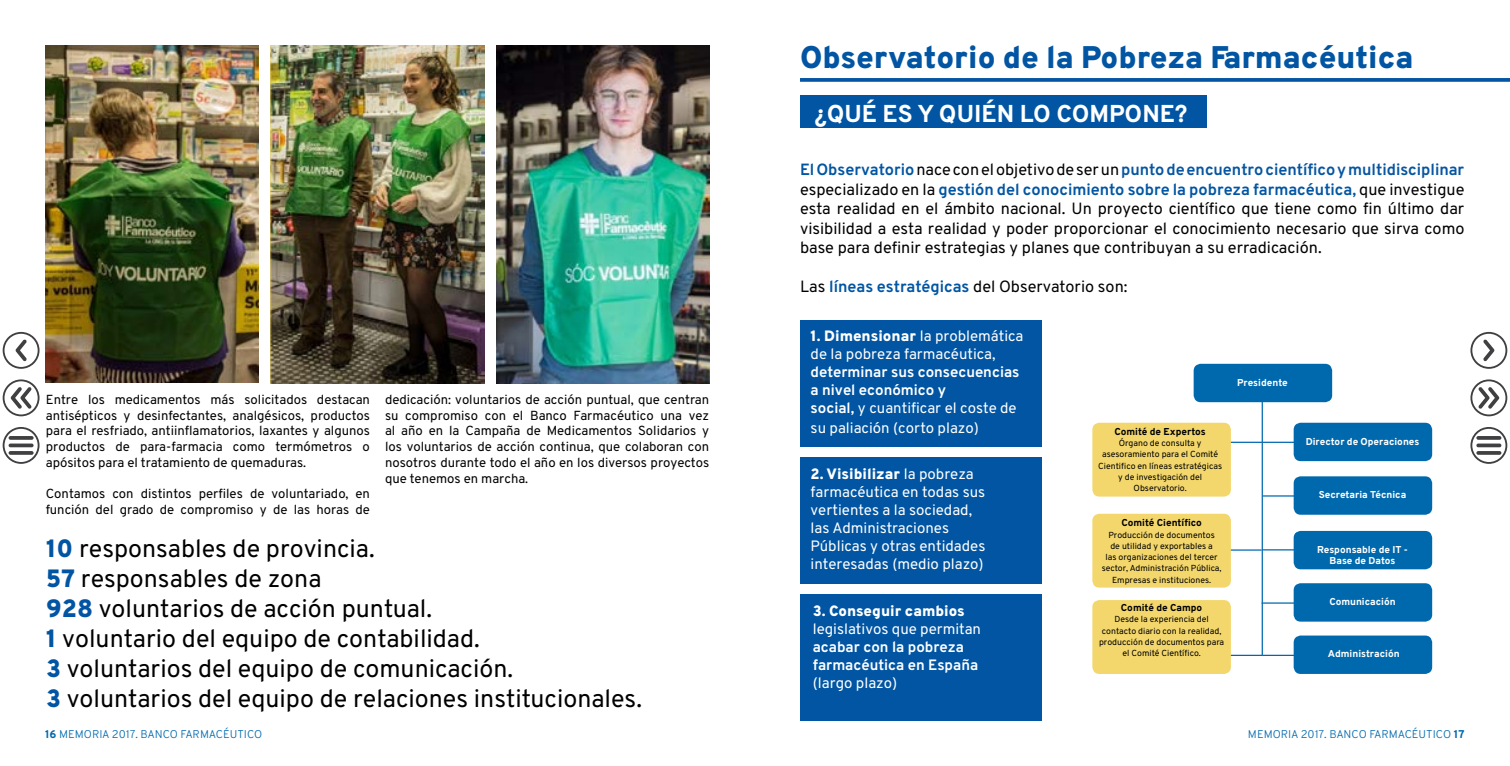
<style>
.page{position:relative;width:1510px;height:766px;background:#fff}
.page>*{position:absolute;margin:0;border:0;box-sizing:border-box;transform-origin:0 0}
.t1{font:800 31.25px "Overpass";color:#0155a3}
.t2{font:25px/30px "Overpass";color:#000}
.t3{font:800 24.38px "Overpass";color:#fff}
.t4{font:16.25px/19.5px "Overpass";color:#000;text-align:justify}
.t5{font:15px/18px "Overpass";color:#fff}
.t6{font:700 15px/18px "Overpass";color:#fff}
.t7{font:800 15px "Overpass";color:#fff}
.t8{font:13.12px/15.8px "Overpass";color:#000;text-align:justify}
.t9{font:300 11.25px "Overpass";color:#0069ae}
.t10{font:800 10px/11.2px "Overpass";color:#fff;text-align:center}
.t11{font:800 10px "Overpass";color:#000}
.t12{font:8.75px/11.2px "Overpass";color:#000;text-align:center}
.s1{font-weight:800;color:#0155a3}
.s2{font-weight:700;color:#0155a3}
.s3{font-weight:700;color:#0655a1}
.s4{font-weight:800}
.s5{font-weight:400}
</style>
<div class="page">
<div style="left:800px;top:320px;width:241px;height:127px;background:#0155a3"></div>
<div style="left:800px;top:457px;width:242px;height:127px;background:#0155a3"></div>
<div style="left:800px;top:593px;width:242px;height:127px;background:#0155a3"></div>
<img style="left:45px;top:45px;width:214px;height:338px">
<img style="left:271px;top:45px;width:213px;height:338px">
<img style="left:496px;top:45px;width:214px;height:338px">
<div style="left:800px;top:96px;width:406px;height:32px;background:#0155a3"></div>
<div style="left:1293px;top:422px;width:139px;height:39px;background:#0069ae;border-radius:7px"></div>
<div style="left:1193px;top:363px;width:139px;height:39px;background:#0069ae;border-radius:7px"></div>
<div style="left:1293px;top:476px;width:139px;height:38px;background:#0069ae;border-radius:7px"></div>
<div style="left:1293px;top:530px;width:139px;height:39px;background:#0069ae;border-radius:7px"></div>
<div style="left:1293px;top:583px;width:139px;height:38px;background:#0069ae;border-radius:7px"></div>
<div style="left:1293px;top:635px;width:139px;height:38px;background:#0069ae;border-radius:7px"></div>
<hr style="left:1261px;top:396px;width:1px;height:259px;background:#0069ae">
<hr style="left:1218px;top:441px;width:44px;height:2px;background:#0069ae">
<hr style="left:1262px;top:441px;width:40px;height:2px;background:#0069ae">
<hr style="left:1180px;top:549px;width:81px;height:1px;background:#0069ae">
<hr style="left:1262px;top:495px;width:88px;height:1px;background:#0069ae">
<hr style="left:1218px;top:654px;width:44px;height:1px;background:#0069ae">
<hr style="left:1262px;top:549px;width:40px;height:1px;background:#0069ae">
<hr style="left:1261px;top:602px;width:89px;height:1px;background:#0069ae">
<hr style="left:1262px;top:654px;width:89px;height:1px;background:#0069ae">
<div style="left:1092px;top:422px;width:138px;height:74px;background:#f3d76c;border-radius:7px"></div>
<div style="left:1092px;top:600px;width:138px;height:73px;background:#f3d76c;border-radius:7px"></div>
<div style="left:1092px;top:513px;width:138px;height:74px;background:#f3d76c;border-radius:7px"></div>
<svg style="left:800px;top:78px;width:709px;height:4px;background:#145fa7"></svg>
<svg style="left:1470px;top:332px;width:37px;height:37px"></svg>
<svg style="left:1470px;top:379px;width:37px;height:37px"></svg>
<svg style="left:3px;top:332px;width:37px;height:37px"></svg>
<svg style="left:3px;top:379px;width:37px;height:37px"></svg>
<svg style="left:1470px;top:427px;width:37px;height:36px"></svg>
<hr style="left:1476px;top:436px;width:25px;height:3px;background:#404042;border-radius:2px">
<svg style="left:1476px;top:443px;width:25px;height:4px"></svg>
<hr style="left:1476px;top:451px;width:25px;height:3px;background:#404042;border-radius:2px">
<svg style="left:3px;top:427px;width:37px;height:36px"></svg>
<hr style="left:9px;top:436px;width:25px;height:3px;background:#404042;border-radius:2px">
<svg style="left:9px;top:443px;width:25px;height:4px"></svg>
<hr style="left:9px;top:451px;width:25px;height:3px;background:#404042;border-radius:2px">
<p class="t8" style="left:46px;top:391px;width:326px">Entre los medicamentos más solicitados destacan antisépticos y desinfectantes, analgésicos, productos para el resfriado, antiinflamatorios, laxantes y algunos productos de para-farmacia como termómetros o apósitos para el tratamiento de quemaduras.</p>
<p class="t8" style="left:46px;top:486px;width:326px">Contamos con distintos perfiles de voluntariado, en función del grado de compromiso y de las horas de</p>
<p class="t8" style="left:385px;top:391px;width:326px">dedicación: voluntarios de acción puntual, que centran su compromiso con el Banco Farmacéutico una vez al año en la Campaña de Medicamentos Solidarios y los voluntarios de acción continua, que colaboran con nosotros durante todo el año en los diversos proyectos que tenemos en marcha.</p>
<h2 class="t2" style="left:46px;top:533px;width:597px"><span class="s1">10</span> responsables de provincia.<br><span class="s1">57</span> responsables de zona<br><span class="s1">928</span> voluntarios de acción puntual.<br><span class="s1">1</span> voluntario del equipo de contabilidad.<br><span class="s1">3</span> voluntarios del equipo de comunicación.<br><span class="s1">3</span> voluntarios del equipo de relaciones institucionales.</h2>
<h1 class="t1" style="left:800px;top:37px;width:615px">Observatorio de la Pobreza Farmacéutica</h1>
<h3 class="t3" style="left:814px;top:98px;width:374px">¿QUÉ ES Y QUIÉN LO COMPONE?</h3>
<p class="t4" style="left:800px;top:160px;width:666px"><span class="s2">El Observatorio</span> nace con el objetivo de ser un <span class="s3">punto de encuentro científico y multidisciplinar </span>especializado en la <span class="s2">gestión del conocimiento sobre la pobreza farmacéutica,</span> que investigue esta realidad en el ámbito nacional. Un proyecto científico que tiene como fin último dar visibilidad a esta realidad y poder proporcionar el conocimiento necesario que sirva como base para definir estrategias y planes que contribuyan a su erradicación.</p>
<p class="t4" style="left:800px;top:277px;width:329px">Las <span class="s2">líneas estratégicas</span> del Observatorio son:</p>
<p class="t5" style="left:810px;top:327px;width:214px"><span class="s4">1. Dimensionar</span> la problemática de la pobreza farmacéutica,</p>
<p class="t6" style="left:810px;top:363px;width:210px">determinar sus consecuencias a nivel económico y<br>social, <span class="s5">y cuantificar el coste de</span></p>
<p class="t5" style="left:810px;top:418px;width:170px">su paliación (corto plazo)</p>
<p class="t5" style="left:810px;top:464px;width:176px"><span class="s4">2. Visibilizar</span> la pobreza farmacéutica en todas sus vertientes a la sociedad, las Administraciones<br>Públicas y otras entidades interesadas (medio plazo)</p>
<p class="t7" style="left:813px;top:601px;width:154px">3. Conseguir cambios</p>
<p class="t5" style="left:813px;top:619px;width:170px">legislativos que permitan</p>
<p class="t6" style="left:813px;top:637px;width:167px">acabar con la pobreza farmacéutica en España</p>
<p class="t5" style="left:813px;top:673px;width:86px">(largo plazo)</p>
<p class="t10" style="left:1237px;top:376px;width:52px">Presidente</p>
<p class="t11" style="left:1114px;top:425px;width:93px">Comité de Expertos</p>
<p class="t12" style="left:1098px;top:437px;width:125px">Órgano de consulta y asesoramiento para el Comité<br>Cientifico en líneas estratégicas y de investigación del<br>Observatorio.</p>
<p class="t11" style="left:1121px;top:516px;width:82px">Comité Científico</p>
<p class="t12" style="left:1101px;top:529px;width:121px">Producción de documentos<br>de utilidad y exportables a<br>las organizaciones del tercer sector, Administración Pública,<br>Empresas e instituciones.</p>
<p class="t11" style="left:1121px;top:601px;width:83px">Comité de Campo</p>
<p class="t12" style="left:1099px;top:613px;width:127px">Desde la experiencia del contacto diario con la realidad, producción de documentos para el Comité Científico.</p>
<p class="t10" style="left:1305px;top:435px;width:115px">Director de Operaciones</p>
<p class="t10" style="left:1318px;top:489px;width:89px">Secretaria Técnica</p>
<p class="t10" style="left:1317px;top:543px;width:92px">Responsable de IT -<br>Base de Datos</p>
<p class="t10" style="left:1329px;top:596px;width:68px">Comunicación</p>
<p class="t10" style="left:1327px;top:648px;width:73px">Administración</p>
<p class="t9" style="left:45px;top:727px;width:219px"><span class="s4">16</span> MEMORIA 2017. BANCO FARMACÉUTICO</p>
<p class="t9" style="left:1248px;top:727px;width:218px">MEMORIA 2017. BANCO FARMACÉUTICO <span class="s4">17</span></p>
</div>
